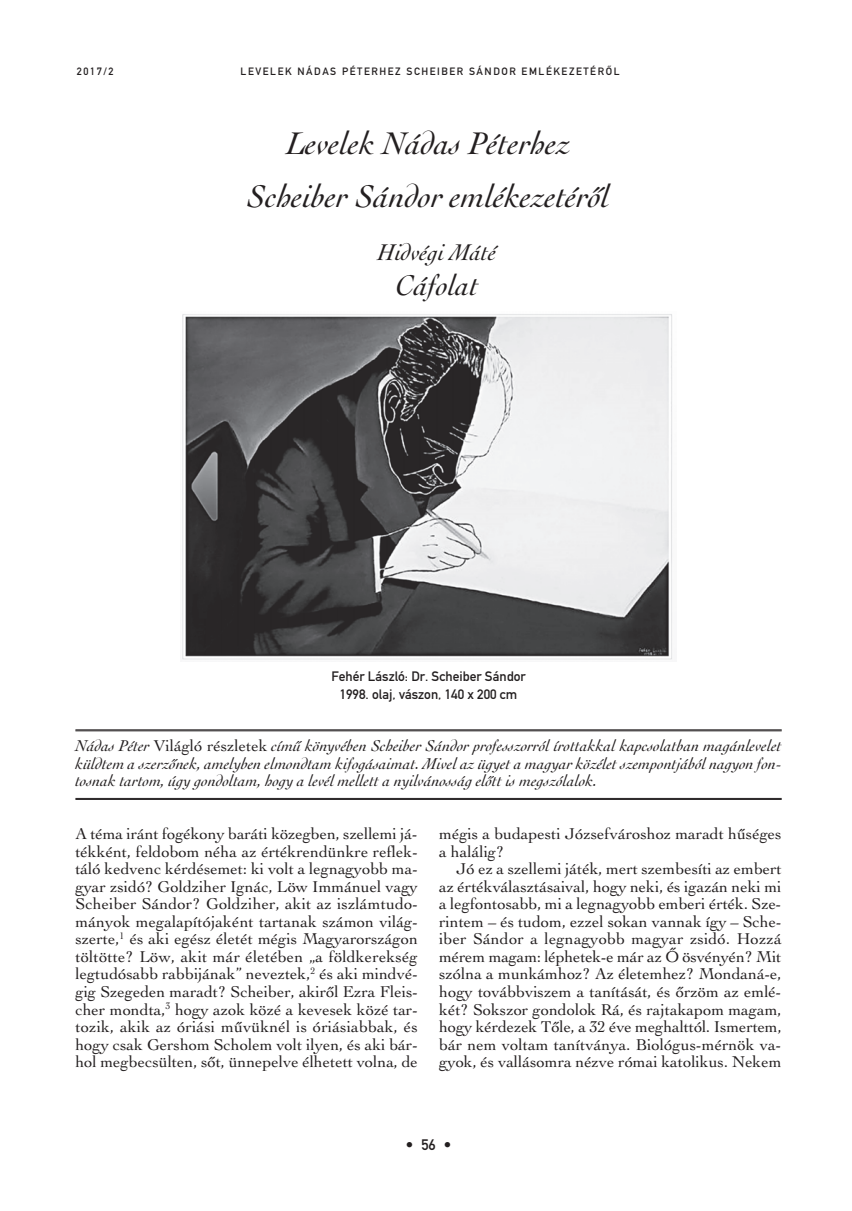
<style>
.page{position:relative;width:852px;height:1211px;background:#fff}
.page>*{position:absolute;margin:0;border:0;box-sizing:border-box;transform-origin:0 0}
.t1{font:33px/52.7px "Cochin Ital H";color:#231f20;text-align:center}
.t2{font:30px "Cochin Ital H";color:#231f20}
.t3{font:24px "Cochin Ital H";color:#231f20}
.t4{font:16.5px/17.5px "Cochin H";color:#231f20;text-align:justify}
.t5{font:16.5px/17.5px "Cochin Ital H";color:#231f20;text-align:justify}
.t6{font:15px "DIN Mitte H";color:#231f20}
.t7{font:13.5px/17.5px "DIN Mitte H";color:#231f20;text-align:center}
.t8{font:10.5px "DIN Mitte H";letter-spacing:.15em;color:#231f20}
.s1{font-family:"Cochin H"}
</style>
<div class="page">
<hr style="left:75px;top:729px;width:706px;height:1px;background:#231f20">
<hr style="left:75px;top:730px;width:706px;height:1px;background:#231f20">
<hr style="left:75px;top:798px;width:706px;height:1px;background:#231f20">
<hr style="left:75px;top:799px;width:706px;height:1px;background:#231f20">
<img style="left:182px;top:314px;width:490px;height:346px">
<p class="t8" style="left:77px;top:68px;width:38px">2017/2</p>
<p class="t8" style="left:240px;top:68px;width:380px">LEVELEK NÁDAS PÉTERHEZ SCHEIBER SÁNDOR EMLÉKEZETÉRÔL</p>
<h1 class="t1" style="left:247px;top:120px;width:364px">Levelek Nádas Péterhez<br>Scheiber Sándor emlékezetérôl</h1>
<h3 class="t3" style="left:377px;top:243px;width:120px">Hidvégi Máté</h3>
<h2 class="t2" style="left:395px;top:273px;width:85px">Cáfolat</h2>
<p class="t7" style="left:331px;top:669px;width:196px">Fehér László: Dr. Scheiber Sándor<br>1998. olaj, vászon, 140 x 200 cm</p>
<p class="t5" style="left:75px;top:738px;width:707px">Nádas Péter <span class="s1">Világló részletek</span> címû könyvében Scheiber Sándor professzorról írottakkal kapcsolatban magánlevelet küldtem a szerzônek, amelyben elmondtam kifogásaimat. Mivel az ügyet a magyar közélet szempontjából nagyon fon&shy;tosnak tartom, úgy gondoltam, hogy a levél mellett a nyilvánosság elôtt is megszólalok.</p>
<p class="t4" style="left:75px;top:826px;width:344px">A téma iránt fogékony baráti közegben, szellemi já&shy;tékként, feldobom néha az értékrendünkre reflek&shy;táló kedvenc kérdésemet: ki volt a legnagyobb ma&shy;gyar zsidó? Goldziher Ignác, Löw Immánuel vagy Scheiber Sándor? Goldziher, akit az iszlámtudo&shy;mányok megalapítójaként tartanak számon világ&shy;szerte,<sup>1</sup> és aki egész életét mégis Magyarországon töltötte? Löw, akit már életében „a földkerekség legtudósabb rabbijának” neveztek,<sup>2</sup> és aki mindvé&shy;gig Szegeden maradt? Scheiber, akirôl Ezra Fleis&shy;cher mondta,<sup>3</sup> hogy azok közé a kevesek közé tar&shy;tozik, akik az óriási mûvüknél is óriásiabbak, és hogy csak Gershom Scholem volt ilyen, és aki bár&shy;hol megbecsülten, sôt, ünnepelve élhetett volna, de</p>
<p class="t4" style="left:439px;top:826px;width:344px">mégis a budapesti Józsefvároshoz maradt hûséges a halálig?</p>
<p class="t4" style="left:439px;top:861px;width:344px;text-indent:17px">Jó ez a szellemi játék, mert szembesíti az embert az értékválasztásaival, hogy neki, és igazán neki mi a legfontosabb, mi a legnagyobb emberi érték. Sze&shy;rintem – és tudom, ezzel sokan vannak így – Sche&shy;iber Sándor a legnagyobb magyar zsidó. Hozzá mérem magam: léphetek-e már az Ô ösvényén? Mit szólna a munkámhoz? Az életemhez? Mondaná-e, hogy továbbviszem a tanítását, és ôrzöm az emlé&shy;két? Sokszor gondolok Rá, és rajtakapom magam, hogy kérdezek Tôle, a 32 éve meghalttól. Ismertem, bár nem voltam tanítványa. Biológus-mérnök va&shy;gyok, és vallásomra nézve római katolikus. Nekem</p>
<p class="t6" style="left:406px;top:1139px;width:47px">•56•</p>
</div>
